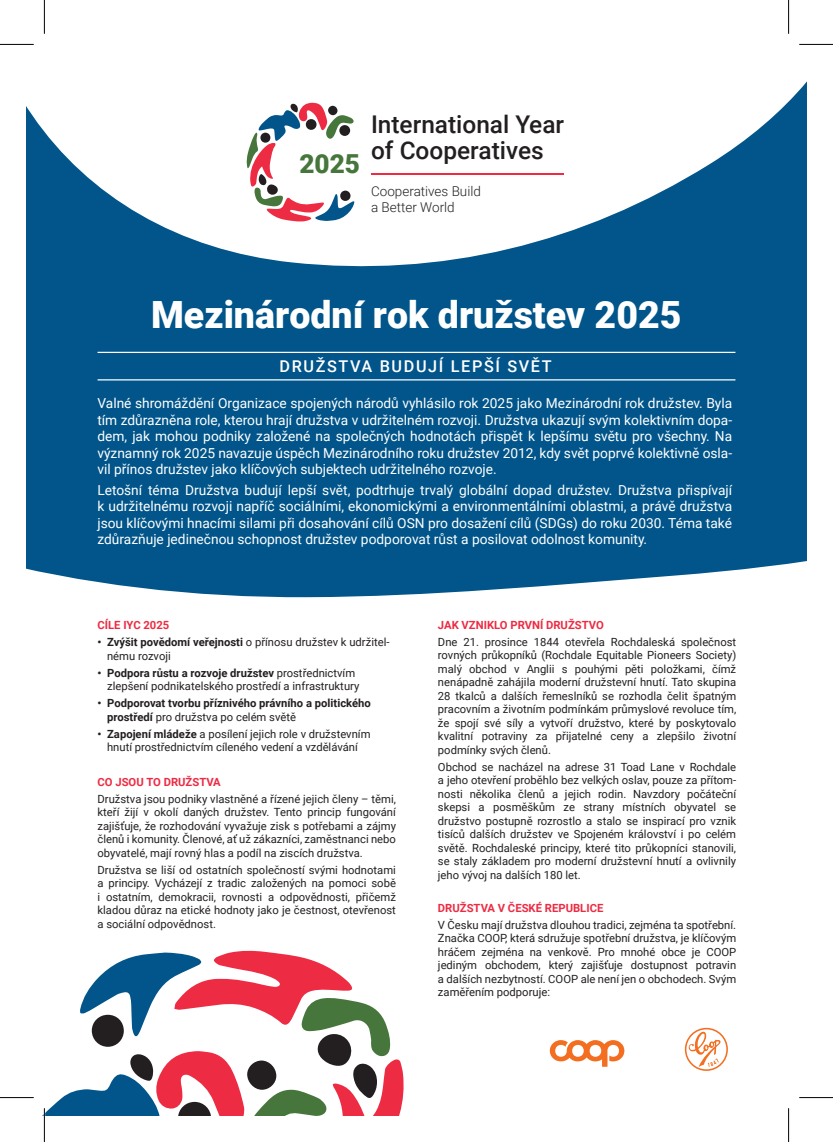
<style>
.page{position:relative;width:833px;height:1142px;background:#fff}
.page>*{position:absolute;margin:0;border:0;box-sizing:border-box;transform-origin:0 0}
.t1{font:900 37.5px "Roboto";color:#fff}
.t2{font:900 26.12px "Roboto";color:#46763b}
.t3{font:500 24.38px/26.2px "Roboto";color:#231f20}
.t4{font:500 16.25px "Roboto";letter-spacing:.1em;color:#fff}
.t5{font:13.75px/16.5px "Roboto";color:#fff;text-align:justify}
.t6{font:300 13.5px/15.9px "Roboto";color:#231f20}
.t7{font:11.25px/13.5px "Roboto";color:#231f20;text-align:justify}
.t8{font:700 11.25px/13.5px "Roboto";color:#231f20}
.t9{font:700 11.25px "Roboto";color:#ed2b43}
.s1{font-weight:700}
.s2{font-weight:400}
</style>
<div class="page">
<div style="left:27px;top:278px;width:779px;height:319px;background:#01558a"></div>
<svg style="left:30px;top:950px;width:374px;height:164px"></svg>
<svg style="left:27px;top:27px;width:779px;height:251px"></svg>
<svg style="left:550px;top:1040px;width:74px;height:26px"></svg>
<svg style="left:685px;top:1027px;width:43px;height:43px"></svg>
<hr style="left:98px;top:351px;width:637px;height:2px;background:#fff">
<hr style="left:98px;top:379px;width:637px;height:1px;background:#fff">
<hr style="left:371px;top:173px;width:193px;height:1px;background:#ed2b43">
<svg style="left:246px;top:103px;width:108px;height:119px"></svg>
<hr style="left:0;top:1096px;width:34px;height:2px;background:#fff">
<hr style="left:0;top:44px;width:34px;height:1px;background:#000">
<hr style="left:799px;top:44px;width:34px;height:1px;background:#000">
<hr style="left:0;top:1097px;width:34px;height:1px;background:#000">
<hr style="left:799px;top:1097px;width:34px;height:1px;background:#000">
<hr style="left:44px;top:0;width:1px;height:34px;background:#000">
<hr style="left:44px;top:1107px;width:1px;height:34px;background:#000">
<hr style="left:788px;top:0;width:1px;height:34px;background:#000">
<hr style="left:788px;top:1107px;width:1px;height:34px;background:#000">
<h2 class="t2" style="left:299px;top:145px;width:62px">2025</h2>
<h3 class="t3" style="left:371px;top:110px;width:195px">International Year of Cooperatives</h3>
<p class="t6" style="left:371px;top:183px;width:111px">Cooperatives Build a Better World</p>
<h1 class="t1" style="left:151px;top:288px;width:532px">Mezinárodní rok družstev 2025</h1>
<h3 class="t4" style="left:280px;top:354px;width:274px">DRUŽSTVA BUDUJÍ LEPŠÍ SVĚT</h3>
<p class="t5" style="left:97px;top:394px;width:636px">Valné shromáždění Organizace spojených národů vyhlásilo rok 2025 jako Mezinárodní rok družstev. Byla tím zdůrazněna role, kterou hrají družstva v udržitelném rozvoji. Družstva ukazují svým kolektivním dopa&shy;dem, jak mohou podniky založené na společných hodnotách přispět k lepšímu světu pro všechny. Na významný rok 2025 navazuje úspěch Mezinárodního roku družstev 2012, kdy svět poprvé kolektivně osla&shy;vil přínos družstev jako klíčových subjektech udržitelného rozvoje.</p>
<p class="t5" style="left:97px;top:481px;width:636px">Letošní téma Družstva budují lepší svět, podtrhuje trvalý globální dopad družstev. Družstva přispívají k udržitelnému rozvoji napříč sociálními, ekonomickými a environmentálními oblastmi, a právě družstva jsou klíčovými hnacími silami při dosahování cílů OSN pro dosažení cílů (SDGs) do roku 2030. Téma také zdůrazňuje jedinečnou schopnost družstev podporovat růst a posilovat odolnost komunity.</p>
<p class="t9" style="left:98px;top:617px;width:73px">CÍLE IYC 2025</p>
<p class="t7" style="left:107px;top:634px;width:284px;text-indent:-10px"><span class="s1">• Zvýšit povědomí veřejnosti</span> o přínosu družstev k udržitel&shy;nému rozvoji</p>
<p class="t7" style="left:107px;top:665px;width:254px;text-indent:-10px"><span class="s1">• Podpora růstu a rozvoje družstev</span> prostřednictvím zlepšení podnikatelského prostředí a infrastruktury</p>
<p class="t8" style="left:107px;top:696px;width:265px;text-indent:-10px">• Podporovat tvorbu příznivého právního a politického prostředí <span class="s2">pro družstva po celém světě</span></p>
<p class="t7" style="left:98px;top:726px;width:274px;text-align:center"><span class="s1">• Zapojení mládeže</span> a posílení jejich role v družstevním hnutí prostřednictvím cíleného vedení a vzdělávání</p>
<p class="t9" style="left:98px;top:773px;width:125px">CO JSOU TO DRUŽSTVA</p>
<p class="t7" style="left:98px;top:791px;width:300px">Družstva jsou podniky vlastněné a řízené jejich členy – těmi, kteří žijí v okolí daných družstev. Tento princip fungování zajišťuje, že rozhodování vyvažuje zisk s potřebami a zájmy členů i komunity. Členové, ať už zákazníci, zaměstnanci nebo obyvatelé, mají rovný hlas a podíl na ziscích družstva.</p>
<p class="t7" style="left:98px;top:862px;width:300px">Družstva se liší od ostatních společností svými hodnotami a principy. Vycházejí z tradic založených na pomoci sobě i ostatním, demokracii, rovnosti a odpovědnosti, přičemž kladou důraz na etické hodnoty jako je čestnost, otevřenost a sociální odpovědnost.</p>
<p class="t9" style="left:438px;top:616px;width:167px">JAK VZNIKLO PRVNÍ DRUŽSTVO</p>
<p class="t7" style="left:438px;top:634px;width:300px">Dne 21. prosince 1844 otevřela Rochdaleská společnost rovných průkopníků (Rochdale Equitable Pioneers Society) malý obchod v Anglii s pouhými pěti položkami, čímž nenápadně zahájila moderní družstevní hnutí. Tato skupina 28 tkalců a dalších řemeslníků se rozhodla čelit špatným pracovním a životním podmínkám průmyslové revoluce tím, že spojí své síly a vytvoří družstvo, které by poskytovalo kvalitní potraviny za přijatelné ceny a zlepšilo životní podmínky svých členů.</p>
<p class="t7" style="left:438px;top:759px;width:300px">Obchod se nacházel na adrese 31 Toad Lane v Rochdale a jeho otevření proběhlo bez velkých oslav, pouze za přítom&shy;nosti několika členů a jejich rodin. Navzdory počáteční skepsi a posměškům ze strany místních obyvatel se družstvo postupně rozrostlo a stalo se inspirací pro vznik tisíců dalších družstev ve Spojeném království i po celém světě. Rochdaleské principy, které tito průkopníci stanovili, se staly základem pro moderní družstevní hnutí a ovlivnily jeho vývoj na dalších 180 let.</p>
<p class="t9" style="left:438px;top:900px;width:167px">DRUŽSTVA V ČESKÉ REPUBLICE</p>
<p class="t7" style="left:438px;top:917px;width:300px">V Česku mají družstva dlouhou tradici, zejména ta spotřební.<br>Značka COOP, která sdružuje spotřební družstva, je klíčovým hráčem zejména na venkově. Pro mnohé obce je COOP jediným obchodem, který zajišťuje dostupnost potravin a dalších nezbytností. COOP ale není jen o obchodech. Svým zaměřením podporuje:</p>
</div>
